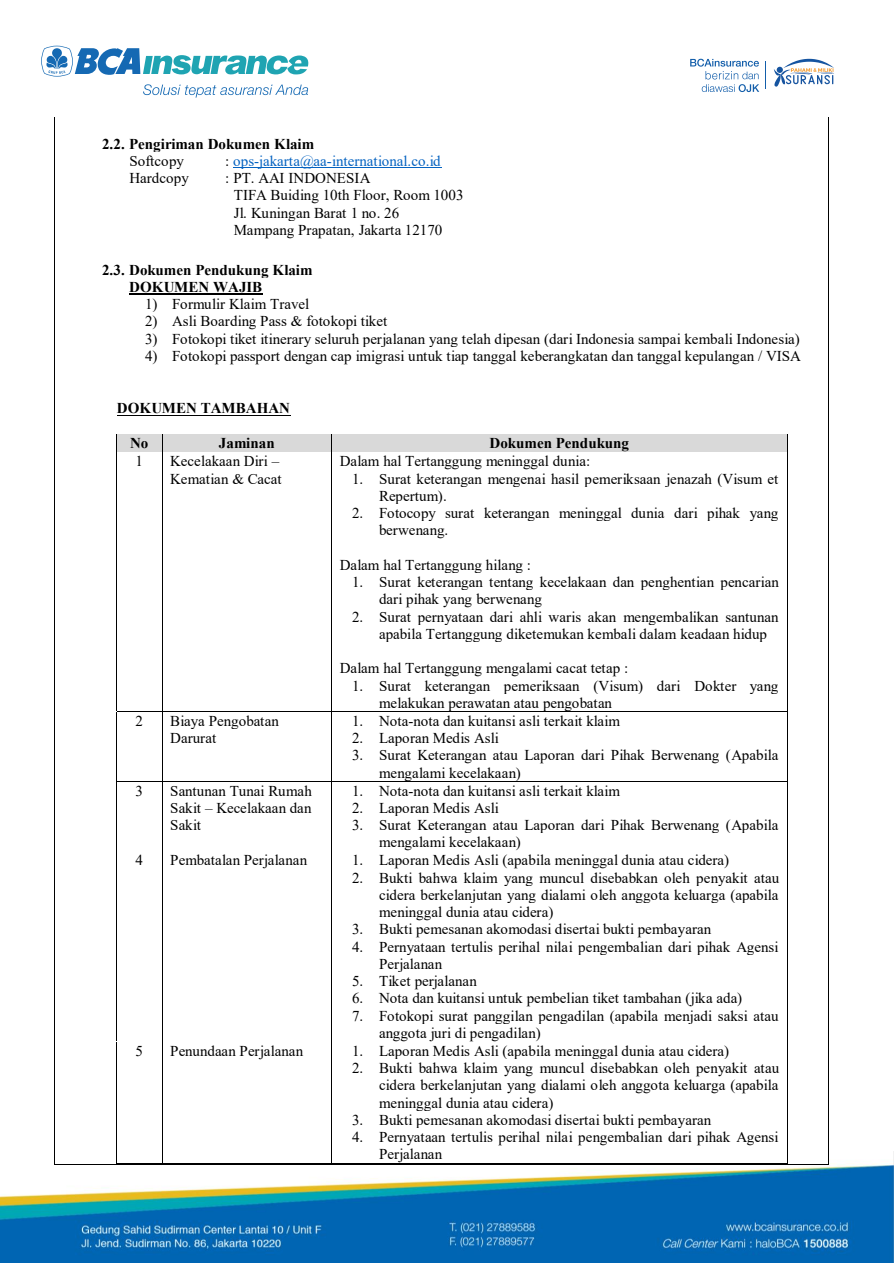
<style>
.page{position:relative;width:894px;height:1263px;background:#fff}
.page>*{position:absolute;margin:0;border:0;box-sizing:border-box;transform-origin:0 0}
.t1{font:15px/17.2px "Times New Roman";color:#000}
.t2{font:700 15px/17.1px "Times New Roman";color:#000}
.t3{font:15px "Times New Roman";letter-spacing:-.005em;color:#0563c1}
.s1{color:#000}
.s2{font-style:inherit}
</style>
<div class="page">
<img style="left:0;top:1151px;width:893px;height:112px">
<div style="left:55px;top:434px;width:8px;height:730px;background:#fff"></div>
<div style="left:787px;top:434px;width:40px;height:730px;background:#fff"></div>
<hr style="left:233px;top:167px;width:208px;height:1px;background:#0563c1">
<hr style="left:129px;top:293px;width:133px;height:2px;background:#000">
<hr style="left:117px;top:415px;width:173px;height:1px;background:#000">
<div style="left:117px;top:435px;width:8px;height:17px;background:#d9d9d9"></div>
<div style="left:154px;top:435px;width:8px;height:17px;background:#d9d9d9"></div>
<div style="left:125px;top:435px;width:29px;height:17px;background:#d9d9d9"></div>
<div style="left:163px;top:435px;width:7px;height:17px;background:#d9d9d9"></div>
<div style="left:323px;top:435px;width:8px;height:17px;background:#d9d9d9"></div>
<div style="left:170px;top:435px;width:153px;height:17px;background:#d9d9d9"></div>
<div style="left:332px;top:435px;width:7px;height:17px;background:#d9d9d9"></div>
<div style="left:778px;top:435px;width:8px;height:17px;background:#d9d9d9"></div>
<div style="left:339px;top:435px;width:439px;height:17px;background:#d9d9d9"></div>
<hr style="left:117px;top:434px;width:45px;height:1px;background:#000">
<hr style="left:163px;top:434px;width:168px;height:1px;background:#000">
<hr style="left:332px;top:434px;width:454px;height:1px;background:#000">
<svg style="left:116px;top:434px;width:1px;height:19px"></svg>
<hr style="left:117px;top:452px;width:45px;height:1px;background:#000">
<svg style="left:162px;top:434px;width:1px;height:19px"></svg>
<hr style="left:163px;top:452px;width:168px;height:1px;background:#000">
<svg style="left:331px;top:434px;width:1px;height:19px"></svg>
<hr style="left:332px;top:452px;width:454px;height:1px;background:#000">
<svg style="left:786px;top:434px;width:1px;height:18px"></svg>
<hr style="left:116px;top:453px;width:1px;height:258px;background:#000">
<hr style="left:162px;top:453px;width:1px;height:258px;background:#000">
<hr style="left:331px;top:453px;width:1px;height:258px;background:#000">
<hr style="left:786px;top:453px;width:1px;height:258px;background:#000">
<hr style="left:117px;top:711px;width:45px;height:1px;background:#000">
<hr style="left:163px;top:711px;width:168px;height:1px;background:#000">
<hr style="left:332px;top:711px;width:454px;height:1px;background:#000">
<hr style="left:116px;top:712px;width:1px;height:69px;background:#000">
<hr style="left:162px;top:712px;width:1px;height:69px;background:#000">
<hr style="left:331px;top:712px;width:1px;height:69px;background:#000">
<hr style="left:786px;top:712px;width:1px;height:69px;background:#000">
<hr style="left:117px;top:781px;width:45px;height:1px;background:#000">
<hr style="left:163px;top:781px;width:168px;height:1px;background:#000">
<hr style="left:332px;top:781px;width:454px;height:1px;background:#000">
<hr style="left:116px;top:782px;width:1px;height:69px;background:#000">
<hr style="left:162px;top:782px;width:1px;height:69px;background:#000">
<hr style="left:331px;top:782px;width:1px;height:69px;background:#000">
<hr style="left:786px;top:782px;width:1px;height:69px;background:#000">
<hr style="left:117px;top:851px;width:45px;height:1px;background:#000">
<hr style="left:163px;top:851px;width:168px;height:1px;background:#000">
<hr style="left:332px;top:851px;width:454px;height:1px;background:#000">
<hr style="left:116px;top:852px;width:1px;height:190px;background:#000">
<hr style="left:162px;top:852px;width:1px;height:190px;background:#000">
<hr style="left:331px;top:852px;width:1px;height:190px;background:#000">
<hr style="left:786px;top:852px;width:1px;height:190px;background:#000">
<div style="left:63px;top:1042px;width:53px;height:122px;background:#fff"></div>
<div style="left:117px;top:1060px;width:45px;height:103px;background:#fff"></div>
<div style="left:163px;top:1060px;width:168px;height:103px;background:#fff"></div>
<div style="left:332px;top:1042px;width:7px;height:121px;background:#fff"></div>
<div style="left:778px;top:1042px;width:8px;height:121px;background:#fff"></div>
<div style="left:339px;top:1146px;width:439px;height:17px;background:#fff"></div>
<hr style="left:116px;top:1042px;width:1px;height:121px;background:#000">
<hr style="left:117px;top:1163px;width:45px;height:1px;background:#000">
<hr style="left:162px;top:1042px;width:1px;height:121px;background:#000">
<hr style="left:163px;top:1163px;width:168px;height:1px;background:#000">
<hr style="left:331px;top:1042px;width:1px;height:121px;background:#000">
<hr style="left:332px;top:1163px;width:454px;height:1px;background:#000">
<hr style="left:786px;top:1042px;width:1px;height:121px;background:#000">
<hr style="left:55px;top:117px;width:772px;height:1px;background:#000">
<hr style="left:55px;top:118px;width:1px;height:1046px;background:#000">
<hr style="left:55px;top:1164px;width:772px;height:1px;background:#000">
<hr style="left:827px;top:118px;width:1px;height:1046px;background:#000">
<svg style="left:41px;top:46px;width:267px;height:31px"></svg>
<svg style="left:143px;top:84px;width:165px;height:14px"></svg>
<svg style="left:690px;top:59px;width:143px;height:33px"></svg>
<p class="t2" style="left:102px;top:135px;width:213px">2.2. Pengiriman Dokumen Klaim</p>
<p class="t1" style="left:129px;top:152px;width:56px">Softcopy</p>
<p class="t3" style="left:225px;top:150px;width:217px"><span class="s1">:</span> ops-jakarta@aa-international.co.id</p>
<p class="t1" style="left:129px;top:169px;width:61px">Hardcopy</p>
<p class="t1" style="left:233px;top:169px;width:231px;text-indent:-8px">: PT. AAI INDONESIA<br>TIFA Buiding 10th Floor, Room 1003<br>Jl. Kuningan Barat 1 no. 26<br>Mampang Prapatan, Jakarta 12170</p>
<p class="t2" style="left:129px;top:261px;width:185px;text-indent:-27px">2.3. Dokumen Pendukung Klaim<br>DOKUMEN WAJIB</p>
<p class="t1" style="left:145px;top:295px;width:166px">1) Formulir Klaim Travel</p>
<p class="t1" style="left:145px;top:312px;width:243px">2) Asli Boarding Pass &amp; fotokopi tiket</p>
<p class="t1" style="left:145px;top:329px;width:656px">3) Fotokopi tiket itinerary seluruh perjalanan yang telah dipesan (dari Indonesia sampai kembali Indonesia)</p>
<p class="t1" style="left:145px;top:347px;width:657px">4) Fotokopi passport dengan cap imigrasi untuk tiap tanggal keberangkatan dan tanggal kepulangan / VISA</p>
<p class="t2" style="left:117px;top:399px;width:175px">DOKUMEN TAMBAHAN</p>
<p class="t2" style="left:130px;top:434px;width:20px">No</p>
<p class="t2" style="left:219px;top:434px;width:57px">Jaminan</p>
<p class="t2" style="left:489px;top:434px;width:141px">Dokumen Pendukung</p>
<p class="t1" style="left:135px;top:452px;width:9px">1</p>
<p class="t1" style="left:170px;top:452px;width:113px">Kecelakaan Diri <span class="s2">–<br></span>Kematian &amp; Cacat</p>
<p class="t1" style="left:339px;top:452px;width:252px">Dalam hal Tertanggung meninggal dunia:</p>
<p class="t1" style="left:379px;top:469px;width:400px;text-indent:-27px">1. Surat keterangan mengenai hasil pemeriksaan jenazah (Visum et<br>Repertum).</p>
<p class="t1" style="left:379px;top:504px;width:400px;text-indent:-27px">2. Fotocopy surat keterangan meninggal dunia dari pihak yang berwenang.</p>
<p class="t1" style="left:339px;top:555px;width:193px">Dalam hal Tertanggung hilang :</p>
<p class="t1" style="left:379px;top:573px;width:401px;text-indent:-27px">1. Surat keterangan tentang kecelakaan dan penghentian pencarian dari pihak yang berwenang</p>
<p class="t1" style="left:379px;top:607px;width:401px;text-indent:-27px">2. Surat pernyataan dari ahli waris akan mengembalikan santunan apabila Tertanggung diketemukan kembali dalam keadaan hidup</p>
<p class="t1" style="left:339px;top:659px;width:290px">Dalam hal Tertanggung mengalami cacat tetap :</p>
<p class="t1" style="left:379px;top:676px;width:400px;text-indent:-27px">1. Surat keterangan pemeriksaan (Visum) dari Dokter yang melakukan perawatan atau pengobatan</p>
<p class="t1" style="left:135px;top:711px;width:9px">2</p>
<p class="t1" style="left:170px;top:711px;width:110px">Biaya Pengobatan<br>Darurat</p>
<p class="t1" style="left:352px;top:711px;width:269px">1. Nota-nota dan kuitansi asli terkait klaim</p>
<p class="t1" style="left:352px;top:729px;width:148px">2. Laporan Medis Asli</p>
<p class="t1" style="left:379px;top:746px;width:401px;text-indent:-27px">3. Surat Keterangan atau Laporan dari Pihak Berwenang (Apabila mengalami kecelakaan)</p>
<p class="t1" style="left:135px;top:781px;width:9px">3</p>
<p class="t1" style="left:170px;top:781px;width:143px;text-align:justify">Santunan Tunai Rumah Sakit <span class="s2">–</span> Kecelakaan dan Sakit</p>
<p class="t1" style="left:352px;top:781px;width:269px">1. Nota-nota dan kuitansi asli terkait klaim</p>
<p class="t1" style="left:352px;top:798px;width:148px">2. Laporan Medis Asli</p>
<p class="t1" style="left:379px;top:816px;width:401px;text-indent:-27px">3. Surat Keterangan atau Laporan dari Pihak Berwenang (Apabila mengalami kecelakaan)</p>
<p class="t1" style="left:135px;top:851px;width:9px">4</p>
<p class="t1" style="left:170px;top:851px;width:138px">Pembatalan Perjalanan</p>
<p class="t1" style="left:352px;top:851px;width:378px">1. Laporan Medis Asli (apabila meninggal dunia atau cidera)</p>
<p class="t1" style="left:379px;top:868px;width:401px;text-align:justify;text-indent:-27px">2. Bukti bahwa klaim yang muncul disebabkan oleh penyakit atau cidera berkelanjutan yang dialami oleh anggota keluarga (apabila meninggal dunia atau cidera)</p>
<p class="t1" style="left:352px;top:920px;width:360px">3. Bukti pemesanan akomodasi disertai bukti pembayaran</p>
<p class="t1" style="left:379px;top:937px;width:401px;text-indent:-27px">4. Pernyataan tertulis perihal nilai pengembalian dari pihak Agensi<br>Perjalanan</p>
<p class="t1" style="left:352px;top:972px;width:126px">5. Tiket perjalanan</p>
<p class="t1" style="left:352px;top:989px;width:391px">6. Nota dan kuitansi untuk pembelian tiket tambahan (jika ada)</p>
<p class="t1" style="left:379px;top:1006px;width:401px;text-indent:-27px">7. Fotokopi surat panggilan pengadilan (apabila menjadi saksi atau anggota juri di pengadilan)</p>
<p class="t1" style="left:135px;top:1042px;width:9px">5</p>
<p class="t1" style="left:170px;top:1042px;width:134px">Penundaan Perjalanan</p>
<p class="t1" style="left:352px;top:1042px;width:378px">1. Laporan Medis Asli (apabila meninggal dunia atau cidera)</p>
<p class="t1" style="left:379px;top:1059px;width:401px;text-align:justify;text-indent:-27px">2. Bukti bahwa klaim yang muncul disebabkan oleh penyakit atau cidera berkelanjutan yang dialami oleh anggota keluarga (apabila meninggal dunia atau cidera)</p>
<p class="t1" style="left:352px;top:1111px;width:360px">3. Bukti pemesanan akomodasi disertai bukti pembayaran</p>
<p class="t1" style="left:379px;top:1128px;width:401px;text-indent:-27px">4. Pernyataan tertulis perihal nilai pengembalian dari pihak Agensi<br>Perjalanan</p>
</div>
